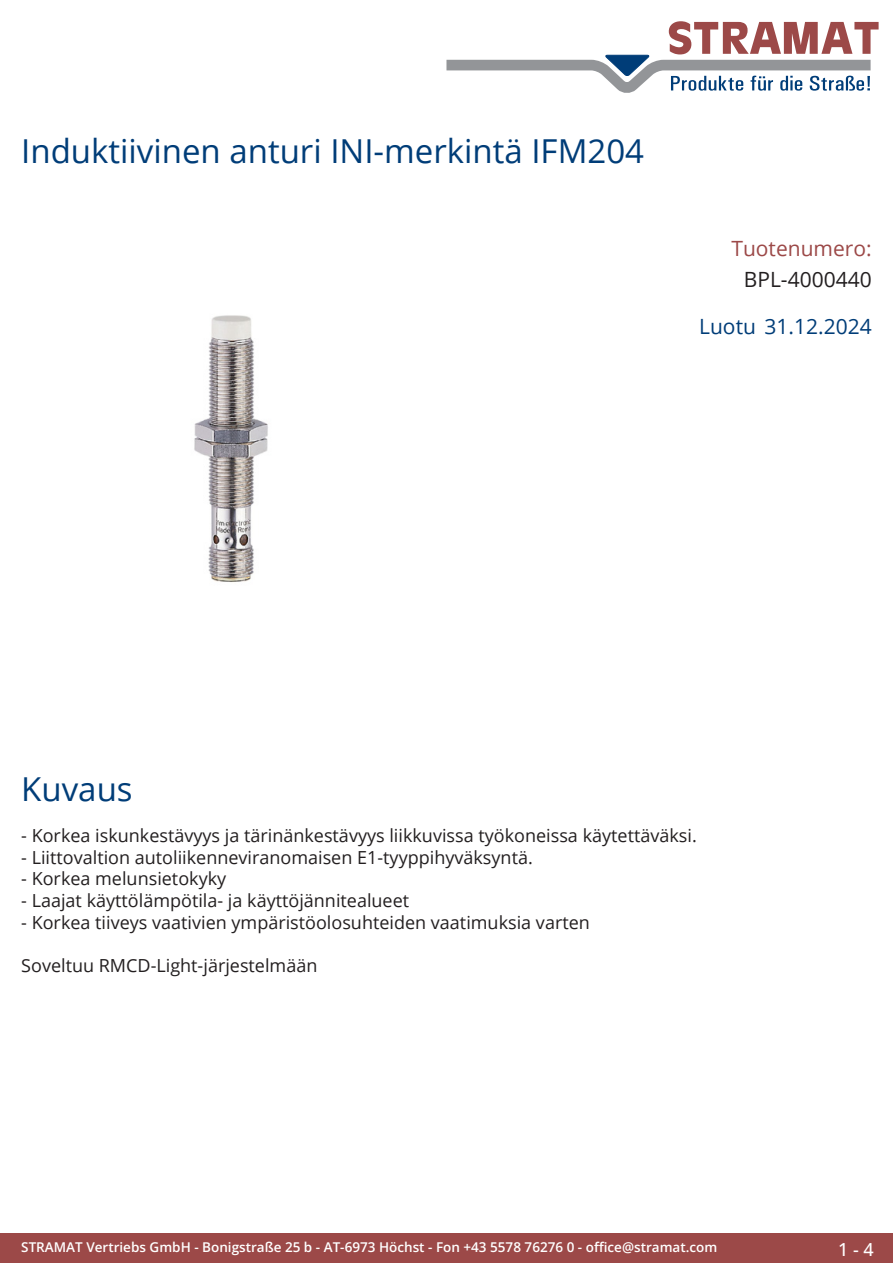
<style>
.page{position:relative;width:893px;height:1263px;background:#fff}
.page>*{position:absolute;margin:0;border:0;box-sizing:border-box;transform-origin:0 0}
.Produkttitel{font:33px "Open Sans";color:#003d78}
.Erstellungsdatum{font:21px "Open Sans";color:#003d78}
.TechDaten_Überschrif{font:21px "Open Sans";color:#9c4948}
.TechDaten_Inhalt{font:21px "Open Sans";color:#231f20}
.Beschreibung_Text{font:18px "Open Sans";color:#231f20}
.t1{font:500 18px "Open Sans";color:#fff}
.t2{font:600 13.5px "Open Sans";color:#fff}
</style>
<div class="page">
<div style="left:0;top:1233px;width:893px;height:30px;background:#9c4948"></div>
<svg style="left:446px;top:21px;width:433px;height:72px"></svg>
<img style="left:194px;top:315px;width:74px;height:267px">
<p class="Produkttitel" style="left:21px;top:128px;width:624px">Induktiivinen anturi INI-merkintä IFM204</p>
<p class="TechDaten_Überschrif" style="left:731px;top:234px;width:142px">Tuotenumero:</p>
<p class="TechDaten_Inhalt" style="left:744px;top:265px;width:129px">BPL-4000440</p>
<p class="Erstellungsdatum" style="left:699px;top:312px;width:174px">Luotu 31.12.2024</p>
<p class="Produkttitel" style="left:21px;top:766px;width:113px">Kuvaus</p>
<p class="Beschreibung_Text" style="left:21px;top:823px;width:677px">- Korkea iskunkestävyys ja tärinänkestävyys liikkuvissa työkoneissa käytettäväksi.</p>
<p class="Beschreibung_Text" style="left:21px;top:845px;width:513px">- Liittovaltion autoliikenneviranomaisen E1-tyyppihyväksyntä.</p>
<p class="Beschreibung_Text" style="left:21px;top:866px;width:206px">- Korkea melunsietokyky</p>
<p class="Beschreibung_Text" style="left:21px;top:888px;width:389px">- Laajat käyttölämpötila- ja käyttöjännitealueet</p>
<p class="Beschreibung_Text" style="left:21px;top:910px;width:570px">- Korkea tiiveys vaativien ympäristöolosuhteiden vaatimuksia varten</p>
<p class="Beschreibung_Text" style="left:21px;top:953px;width:298px">Soveltuu RMCD-Light-järjestelmään</p>
<p class="t2" style="left:21px;top:1238px;width:698px">STRAMAT Vertriebs GmbH - Bonigstraße 25 b - AT-6973 Höchst - Fon +43 5578 76276 0 - office@stramat.com</p>
<p class="t1" style="left:838px;top:1237px;width:37px">1 - 4</p>
</div>
